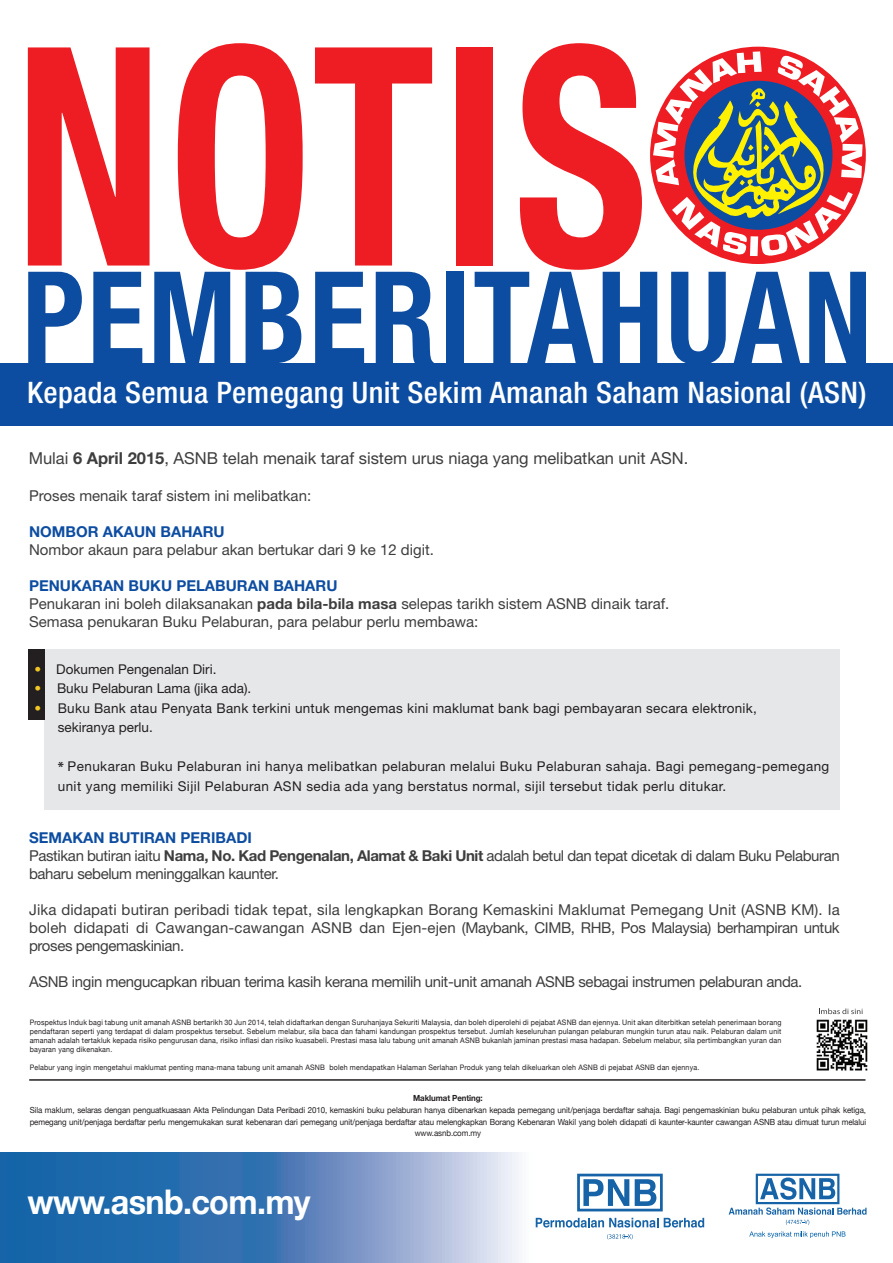
<style>
.page{position:relative;width:893px;height:1263px;background:#fff}
.page>*{position:absolute;margin:0;border:0;box-sizing:border-box;transform-origin:0 0}
.t1{font:700 condensed 305.4px "Helvetica Neue LT Std";letter-spacing:.025em;color:#ee1d23;scale:.84 1}
.t2{font:700 condensed 127.95px "Helvetica Neue LT Std";letter-spacing:.025em;color:#0d4da1;scale:.94 1}
.t3{font:700 34.05px "Helvetica Neue";letter-spacing:-.02em;color:#fff;scale:.95 1}
.t4{font:500 condensed 29.7px "Helvetica Neue LT Std";letter-spacing:.01em;color:#fff}
.t5{font:16.5px "Helvetica Neue LT Std";color:#3e3e3f}
.t6{font:15px/18px "Helvetica Neue LT Std";letter-spacing:-.025em;color:#3e3e3f}
.t7{font:15px/18px "Helvetica Neue LT Std";color:#3e3e3f}
.t8{font:700 15px "Helvetica Neue LT Std";color:#0d4da1}
.t9{font:13.5px/19.5px "Helvetica Neue LT Std";letter-spacing:.03em;color:#231f20}
.t10{font:13.5px "Helvetica Neue LT Std";color:#231f20}
.t11{font:8.4px/11.6px "Helvetica Neue";letter-spacing:-.01em;color:#231f20;text-align:center;scale:.94 1}
.t12{font:700 8.4px "Helvetica Neue";letter-spacing:-.01em;color:#231f20;scale:.94 1}
.t13{font:7.5px/9px "Helvetica Neue";letter-spacing:.025em;color:#231f20;text-align:justify;scale:.94 1}
.s1{font-weight:700}
.s2{font-weight:700;color:#0d4da1}
.s3{color:#f3c723}
.s4{font-family:"Myriad Pro";font-weight:700}
</style>
<div class="page">
<div style="left:0;top:363px;width:893px;height:63px;background:#0d4da1"></div>
<div style="left:44px;top:649px;width:795px;height:161px;background:#e6e7e9"></div>
<div style="left:28px;top:649px;width:17px;height:71px;background:#231f20"></div>
<svg style="left:653px;top:51px;width:210px;height:205px"></svg>
<svg style="left:0;top:1152px;width:867px;height:111px"></svg>
<svg style="left:819px;top:1008px;width:44px;height:6px"></svg>
<img style="left:816px;top:1019px;width:52px;height:52px">
<hr style="left:29px;top:1079px;width:836px;height:2px;background:#231f20">
<svg style="left:577px;top:1174px;width:86px;height:37px"></svg>
<svg style="left:536px;top:1218px;width:122px;height:9px"></svg>
<svg style="left:664px;top:1218px;width:40px;height:9px"></svg>
<svg style="left:607px;top:1234px;width:26px;height:5px"></svg>
<svg style="left:729px;top:1174px;width:137px;height:51px"></svg>
<svg style="left:749px;top:1231px;width:96px;height:7px"></svg>
<h1 class="t1" style="left:15px;top:-28px;width:755px">NOTIS</h1>
<h2 class="t2" style="left:22px;top:240px;width:905px">PEMBERITAHUAN</h2>
<h3 class="t4" style="left:27px;top:375px;width:841px">Kepada Semua Pemegang Unit Sekim Amanah Saham Nasional (ASN)</h3>
<h3 class="t5" style="left:29px;top:449px;width:661px">Mulai <span class="s1">6 April 2015</span>, ASNB telah menaik taraf sistem urus niaga yang melibatkan unit ASN.</h3>
<h3 class="t7" style="left:29px;top:486px;width:284px">Proses menaik taraf sistem ini melibatkan:</h3>
<h3 class="t8" style="left:29px;top:522px;width:197px">NOMBOR AKAUN BAHARU</h3>
<h3 class="t7" style="left:29px;top:540px;width:406px">Nombor akaun para pelabur akan bertukar dari 9 ke 12 digit.</h3>
<h3 class="t7" style="left:29px;top:576px;width:642px"><span class="s2">PENUKARAN BUKU PELABURAN BAHARU<br></span>Penukaran ini boleh dilaksanakan <span class="s1">pada bila-bila masa</span> selepas tarikh sistem ASNB dinaik taraf.<br>Semasa penukaran Buku Pelaburan, para pelabur perlu membawa:</h3>
<h3 class="t10" style="left:34px;top:661px;width:184px"><span class="s3">•</span> Dokumen Pengenalan Diri.</h3>
<h3 class="t10" style="left:34px;top:681px;width:218px"><span class="s3">•</span> Buku Pelaburan Lama (jika ada).</h3>
<h3 class="t9" style="left:58px;top:698px;width:701px;text-indent:-23px"><span class="s3">•</span> Buku Bank atau Penyata Bank terkini untuk mengemas kini maklumat bank bagi pembayaran secara elektronik, sekiranya perlu.</h3>
<h3 class="t9" style="left:58px;top:757px;width:773px"><span class="s4">*</span> Penukaran Buku Pelaburan ini hanya melibatkan pelaburan melalui Buku Pelaburan sahaja. Bagi pemegang-pemegang unit yang memiliki Sijil Pelaburan ASN sedia ada yang berstatus normal, sijil tersebut tidak perlu ditukar.</h3>
<h3 class="t6" style="left:29px;top:828px;width:812px"><span class="s2">SEMAKAN BUTIRAN PERIBADI<br></span>Pastikan butiran iaitu <span class="s1">Nama, No. Kad Pengenalan, Alamat &amp; Baki Unit</span> adalah betul dan tepat dicetak di dalam Buku Pelaburan baharu sebelum meninggalkan kaunter.</h3>
<p class="t6" style="left:29px;top:900px;width:812px;text-align:justify">Jika didapati butiran peribadi tidak tepat, sila lengkapkan Borang Kemaskini Maklumat Pemegang Unit (ASNB KM). Ia boleh didapati di Cawangan-cawangan ASNB dan Ejen-ejen (Maybank, CIMB, RHB, Pos Malaysia) berhampiran untuk proses pengemaskinian.</p>
<h3 class="t6" style="left:29px;top:972px;width:775px">ASNB ingin mengucapkan ribuan terima kasih kerana memilih unit-unit amanah ASNB sebagai instrumen pelaburan anda.</h3>
<p class="t13" style="left:30px;top:1018px;width:801px">Prospektus Induk bagi tabung unit amanah ASNB bertarikh 30 Jun 2014, telah didaftarkan dengan Suruhanjaya Sekuriti Malaysia, dan boleh diperolehi di pejabat ASNB dan ejennya. Unit akan diterbitkan setelah penerimaan borang pendaftaran seperti yang terdapat di dalam prospektus tersebut. Sebelum melabur, sila baca dan fahami kandungan prospektus tersebut. Jumlah keseluruhan pulangan pelaburan mungkin turun atau naik. Pelaburan dalam unit amanah adalah tertakluk kepada risiko pengurusan dana, risiko inflasi dan risiko kuasabeli. Prestasi masa lalu tabung unit amanah ASNB bukanlah jaminan prestasi masa hadapan. Sebelum melabur, sila pertimbangkan yuran dan bayaran yang dikenakan.</p>
<p class="t13" style="left:30px;top:1063px;width:714px">Pelabur yang ingin mengetahui maklumat penting mana-mana tabung unit amanah ASNB boleh mendapatkan Halaman Serlahan Produk yang telah dikeluarkan oleh ASNB di pejabat ASNB dan ejennya.</p>
<p class="t12" style="left:413px;top:1092px;width:75px">Maklumat Penting:</p>
<p class="t11" style="left:30px;top:1105px;width:891px">Sila maklum, selaras dengan penguatkuasaan Akta Pelindungan Data Peribadi 2010, kemaskini buku pelaburan hanya dibenarkan kepada pemegang unit/penjaga berdaftar sahaja. Bagi pengemaskinian buku pelaburan untuk pihak ketiga, pemegang unit/penjaga berdaftar perlu mengemukakan surat kebenaran dari pemegang unit/penjaga berdaftar atau melengkapkan Borang Kebenaran Wakil yang boleh didapati di kaunter-kaunter cawangan ASNB atau dimuat turun melalui www.asnb.com.my</p>
<h3 class="t3" style="left:27px;top:1175px;width:300px">www.asnb.com.my</h3>
</div>
